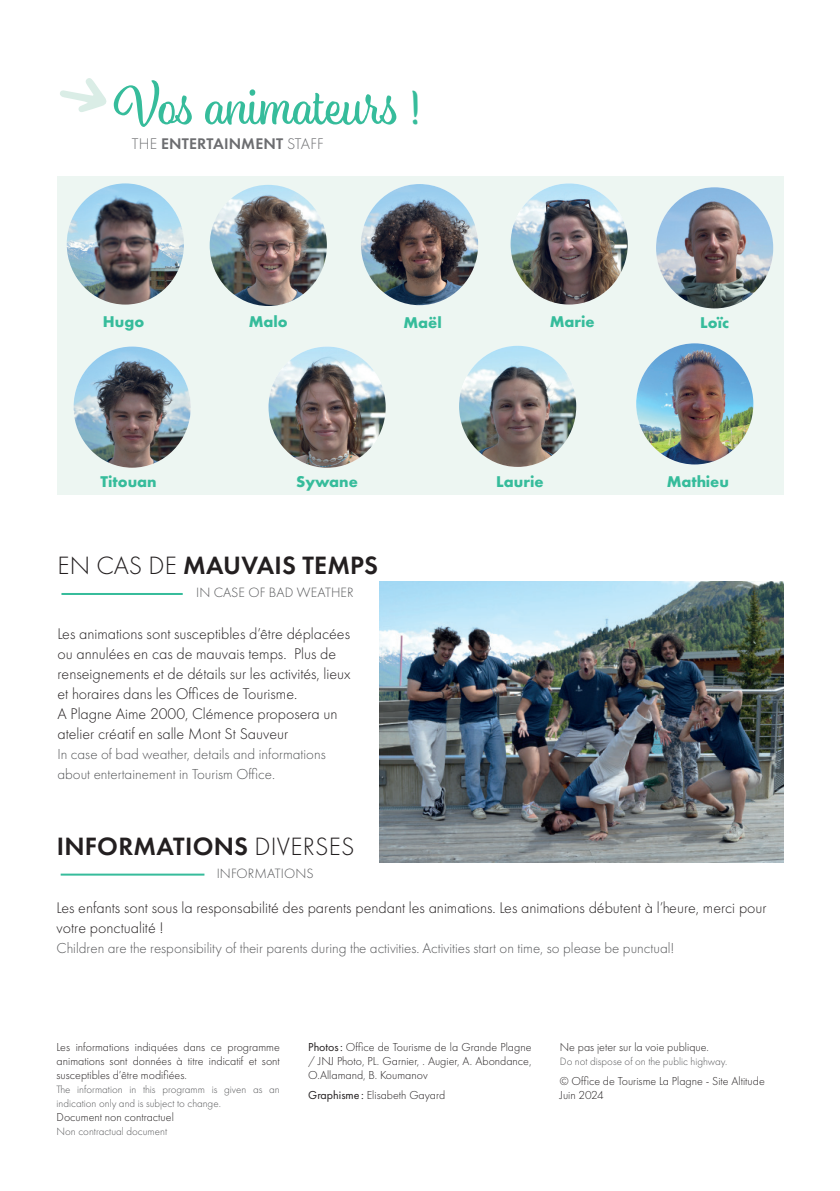
<style>
.page{position:relative;width:840px;height:1191px;background:#fff}
.page>*{position:absolute;margin:0;border:0;box-sizing:border-box;transform-origin:0 0}
.t1{font:54px "Eds Market Upright Script";color:#36bc9b}
.t2{font:600 26px "Futura PT";letter-spacing:.01em;color:#231f20}
.t3{font:700 16.2px "Futura PT";color:#36bc9b}
.t4{font:300 16px/20px "Futura PT";color:#231f20}
.t5{font:600 16px "Futura PT";letter-spacing:.01em;color:#6c6d70}
.t6{font:300 15px/20px "Futura PT";color:#57585a}
.t7{font:300 14px "Futura PT";letter-spacing:.01em;color:#57585a}
.t8{font:300 12px/14px "Futura PT";color:#231f20;text-align:justify}
.t9{font:300 11px/14px "Futura PT";color:#57585a}
.s1{font-size:44px}
.s2{font-weight:300}
.s3{font-weight:400}
</style>
<div class="page">
<hr style="left:61px;top:593px;width:122px;height:2px;background:#36bc9b">
<div style="left:57px;top:176px;width:726px;height:318px;background:#edf6f2"></div>
<img style="left:209px;top:185px;width:118px;height:121px">
<img style="left:67px;top:183px;width:117px;height:121px">
<img style="left:73px;top:346px;width:118px;height:122px">
<img style="left:361px;top:184px;width:117px;height:121px">
<img style="left:268px;top:346px;width:117px;height:122px">
<svg style="left:60px;top:78px;width:47px;height:34px"></svg>
<hr style="left:61px;top:873px;width:143px;height:2px;background:#36bc9b">
<img style="left:510px;top:183px;width:117px;height:121px">
<img style="left:459px;top:346px;width:117px;height:121px">
<img style="left:636px;top:343px;width:117px;height:121px">
<img style="left:656px;top:187px;width:116px;height:121px">
<img style="left:379px;top:581px;width:404px;height:281px">
<h1 class="t1" style="left:114px;top:74px;width:307px">Vos animateurs <span class="s1">!</span></h1>
<p class="t5" style="left:132px;top:134px;width:193px"><span class="s2">THE</span> ENTERTAINMENT <span class="s2">STAFF</span></p>
<p class="t3" style="left:248px;top:311px;width:41px">Malo</p>
<p class="t3" style="left:103px;top:311px;width:43px">Hugo</p>
<p class="t3" style="left:403px;top:312px;width:40px">Maël</p>
<p class="t3" style="left:549px;top:311px;width:46px">Marie</p>
<p class="t3" style="left:699px;top:312px;width:30px">Loïc</p>
<p class="t3" style="left:100px;top:471px;width:58px">Titouan</p>
<p class="t3" style="left:296px;top:471px;width:63px">Sywane</p>
<h2 class="t2" style="left:58px;top:549px;width:322px"><span class="s2">EN CAS DE</span> MAUVAIS TEMPS</h2>
<p class="t7" style="left:196px;top:584px;width:159px">IN CASE OF BAD WEATHER</p>
<p class="t4" style="left:57px;top:624px;width:294px">Les animations sont susceptibles d’être déplacées ou annulées en cas de mauvais temps. Plus de renseignements et de détails sur les activités, lieux et horaires dans les Offices de Tourisme.<br>A Plagne Aime 2000, Clémence proposera un atelier créatif en salle Mont St Sauveur</p>
<p class="t6" style="left:57px;top:744px;width:270px">In case of bad weather, details and informations about entertainement in Tourism Office.</p>
<h2 class="t2" style="left:57px;top:830px;width:299px">INFORMATIONS <span class="s2">DIVERSES</span></h2>
<p class="t7" style="left:216px;top:865px;width:98px">INFORMATIONS</p>
<p class="t3" style="left:496px;top:471px;width:49px">Laurie</p>
<p class="t3" style="left:666px;top:471px;width:64px">Mathieu</p>
<p class="t4" style="left:57px;top:897px;width:711px">Les enfants sont sous la responsabilité des parents pendant les animations. Les animations débutent à l’heure, merci pour votre ponctualité !</p>
<p class="t6" style="left:57px;top:938px;width:619px">Children are the responsibility of their parents during the activities. Activities start on time, so please be punctual!</p>
<p class="t8" style="left:57px;top:1040px;width:225px">Les informations indiquées dans ce programme animations sont données à titre indicatif et sont susceptibles d’être modifiées.</p>
<p class="t9" style="left:57px;top:1082px;width:224px">The information in this programm is given as an indication only and is subject to change.</p>
<p class="t8" style="left:57px;top:1110px;width:119px">Document non contractuel</p>
<p class="t9" style="left:57px;top:1124px;width:112px">Non contractual document</p>
<p class="t8" style="left:308px;top:1040px;width:224px"><span class="s3">Photos:</span> Office de Tourisme de la Grande Plagne / JNJ Photo, PL. Garnier, . Augier, A. Abondance, O.Allamand, B. Koumanov</p>
<p class="t8" style="left:308px;top:1087px;width:139px"><span class="s3">Graphisme :</span> Elisabeth Gayard</p>
<p class="t8" style="left:559px;top:1040px;width:151px">Ne pas jeter sur la voie publique.</p>
<p class="t9" style="left:559px;top:1054px;width:169px">Do not dispose of on the public highway.</p>
<p class="t8" style="left:559px;top:1073px;width:206px">© Office de Tourisme La Plagne - Site Altitude<br>Juin 2024</p>
</div>
